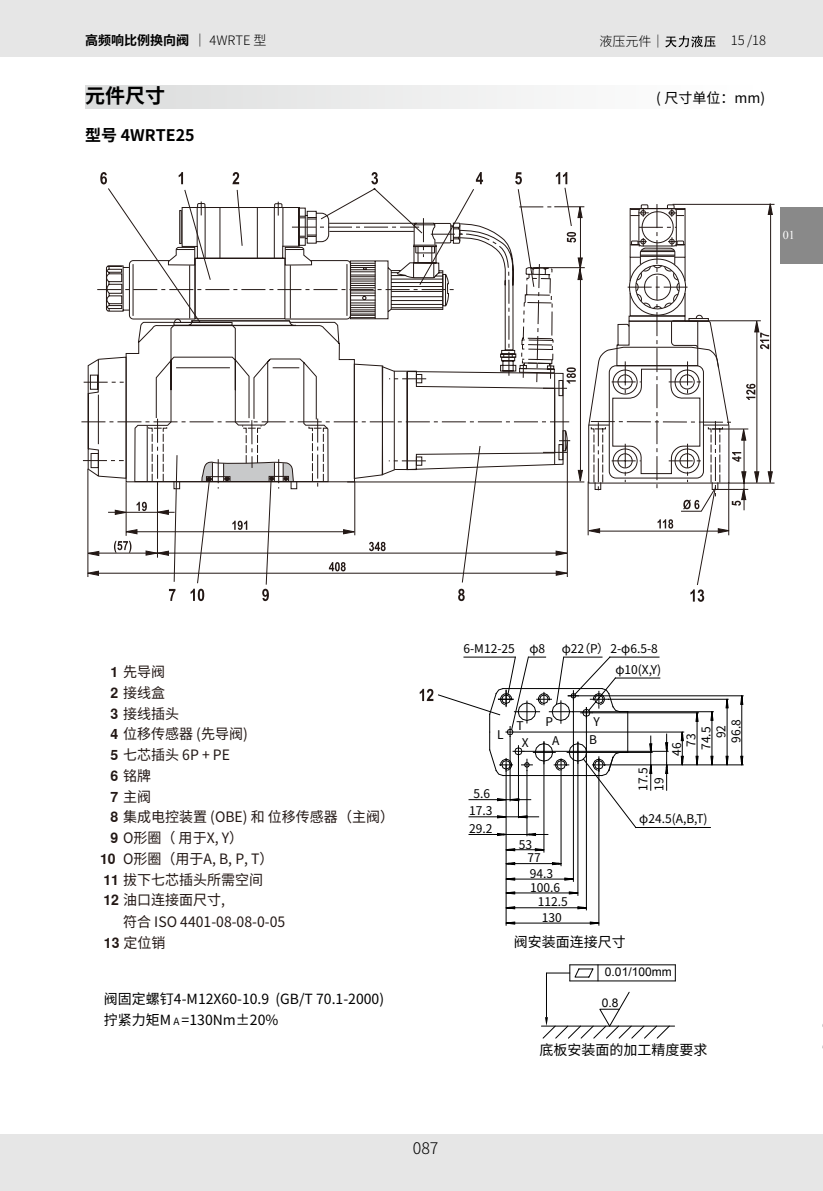
<style>
.page{position:relative;width:823px;height:1191px;background:#fff}
.page>*{position:absolute;margin:0;border:0;box-sizing:border-box;transform-origin:0 0}
.t1{font:700 20px "Noto Sans Hans";color:#000}
.t2{font:700 16px "Noto Sans Hans";color:#000}
.t3{font:300 16px "Noto Sans Hans";color:#000}
.t4{font:14.2px "Noto Sans Hans";color:#231815}
.t5{font:14px/20.8px "Noto Sans Hans";color:#000}
.t6{font:700 13px "Noto Sans Hans";color:#000}
.t7{font:300 13px "Noto Sans Hans";color:#000}
.t8{font:12px/17.4px "Noto Sans Hans";color:#000}
.t9{font:12px "Arial";color:#000}
.t10{font:12px "Times New Roman";color:#fff}
.s1{font-weight:300}
.s2{font-family:"Nimbus Sans Global";font-weight:700}
.s3{font-size:10px}
</style>
<div class="page">
<div style="left:0;top:0;width:822px;height:57px;background:#e6e6e6"></div>
<div style="left:0;top:1134px;width:822px;height:57px;background:#e6e6e6"></div>
<svg style="left:665px;top:35px;width:50px;height:12px"></svg>
<div style="left:780px;top:207px;width:42px;height:56px;background:#898989"></div>
<div style="left:85px;top:85px;width:680px;height:24px;background:linear-gradient(to right,#dbdcdc,#fff)"></div>
<hr style="left:546px;top:973px;width:1px;height:44px;background:#000">
<hr style="left:541px;top:1025px;width:133px;height:1px;background:#000">
<svg style="left:546px;top:964px;width:129px;height:17px"></svg>
<svg style="left:542px;top:991px;width:127px;height:47px"></svg>
<svg style="left:81px;top:172px;width:693px;height:430px"></svg>
<hr style="left:640px;top:251px;width:34px;height:1px;background:#231815">
<hr style="left:641px;top:250px;width:32px;height:1px;background:#231815">
<hr style="left:640px;top:256px;width:34px;height:1px;background:#231815">
<hr style="left:640px;top:255px;width:34px;height:1px;background:#231815">
<hr style="left:505px;top:731px;width:178px;height:1px;background:#000">
<hr style="left:609px;top:657px;width:49px;height:1px;background:#000">
<hr style="left:635px;top:827px;width:75px;height:1px;background:#000">
<hr style="left:615px;top:677px;width:44px;height:1px;background:#000">
<hr style="left:605px;top:764px;width:137px;height:1px;background:#000">
<hr style="left:572px;top:711px;width:141px;height:1px;background:#000">
<hr style="left:711px;top:711px;width:1px;height:54px;background:#000">
<hr style="left:591px;top:712px;width:107px;height:1px;background:#000">
<hr style="left:696px;top:713px;width:1px;height:52px;background:#000">
<hr style="left:681px;top:732px;width:1px;height:33px;background:#000">
<hr style="left:572px;top:700px;width:1px;height:181px;background:#000">
<hr style="left:505px;top:765px;width:1px;height:160px;background:#000">
<hr style="left:506px;top:878px;width:67px;height:1px;background:#000">
<hr style="left:568px;top:695px;width:174px;height:1px;background:#000">
<hr style="left:741px;top:696px;width:1px;height:69px;background:#000">
<hr style="left:608px;top:699px;width:119px;height:1px;background:#000">
<hr style="left:726px;top:699px;width:1px;height:66px;background:#000">
<hr style="left:523px;top:751px;width:144px;height:1px;background:#000">
<hr style="left:666px;top:734px;width:1px;height:56px;background:#000">
<hr style="left:598px;top:770px;width:1px;height:155px;background:#000">
<hr style="left:506px;top:922px;width:92px;height:1px;background:#000">
<hr style="left:560px;top:770px;width:1px;height:95px;background:#000">
<hr style="left:506px;top:863px;width:54px;height:1px;background:#000">
<hr style="left:589px;top:752px;width:62px;height:1px;background:#000">
<hr style="left:650px;top:736px;width:1px;height:54px;background:#000">
<hr style="left:585px;top:707px;width:1px;height:203px;background:#000">
<hr style="left:506px;top:907px;width:80px;height:1px;background:#000">
<hr style="left:577px;top:742px;width:1px;height:153px;background:#000">
<hr style="left:506px;top:892px;width:71px;height:1px;background:#000">
<hr style="left:543px;top:742px;width:1px;height:110px;background:#000">
<hr style="left:506px;top:849px;width:37px;height:1px;background:#000">
<svg style="left:648px;top:743px;width:4px;height:31px"></svg>
<svg style="left:589px;top:921px;width:11px;height:4px"></svg>
<svg style="left:576px;top:906px;width:11px;height:3px"></svg>
<svg style="left:568px;top:891px;width:19px;height:3px"></svg>
<svg style="left:563px;top:877px;width:16px;height:4px"></svg>
<svg style="left:551px;top:861px;width:11px;height:4px"></svg>
<svg style="left:534px;top:848px;width:11px;height:3px"></svg>
<svg style="left:505px;top:921px;width:10px;height:4px"></svg>
<svg style="left:505px;top:906px;width:10px;height:3px"></svg>
<svg style="left:505px;top:891px;width:10px;height:3px"></svg>
<svg style="left:505px;top:877px;width:10px;height:4px"></svg>
<svg style="left:505px;top:861px;width:10px;height:4px"></svg>
<svg style="left:505px;top:848px;width:10px;height:3px"></svg>
<svg style="left:419px;top:656px;width:217px;height:180px"></svg>
<svg style="left:680px;top:731px;width:3px;height:10px"></svg>
<svg style="left:739px;top:755px;width:4px;height:11px"></svg>
<svg style="left:694px;top:711px;width:4px;height:11px"></svg>
<svg style="left:724px;top:755px;width:4px;height:11px"></svg>
<svg style="left:709px;top:711px;width:4px;height:10px"></svg>
<svg style="left:709px;top:755px;width:4px;height:11px"></svg>
<svg style="left:724px;top:695px;width:4px;height:13px"></svg>
<svg style="left:694px;top:755px;width:4px;height:11px"></svg>
<svg style="left:739px;top:695px;width:4px;height:10px"></svg>
<svg style="left:680px;top:755px;width:3px;height:11px"></svg>
<svg style="left:664px;top:742px;width:4px;height:32px"></svg>
<p class="t6" style="left:85px;top:33px;width:183px">高频响比例换向阀<span class="s1">｜ 4WRTE 型</span></p>
<p class="t7" style="left:599px;top:34px;width:66px">液压元件｜</p>
<p class="t7" style="left:730px;top:33px;width:37px">15 /18</p>
<h1 class="t1" style="left:85px;top:84px;width:81px">元件尺寸</h1>
<p class="t5" style="left:656px;top:87px;width:110px">( 尺寸单位：mm)</p>
<p class="t2" style="left:85px;top:126px;width:111px">型号 4WRTE25</p>
<p class="t10" style="left:782px;top:228px;width:13px">01</p>
<p class="t4" style="left:110px;top:664px;width:56px"><span class="s2">1</span> 先导阀</p>
<p class="t4" style="left:110px;top:684px;width:56px"><span class="s2">2</span> 接线盒</p>
<p class="t4" style="left:110px;top:705px;width:70px"><span class="s2">3</span> 接线插头</p>
<p class="t4" style="left:110px;top:726px;width:139px"><span class="s2">4</span> 位移传感器 (先导阀)</p>
<p class="t4" style="left:110px;top:747px;width:121px"><span class="s2">5</span> 七芯插头 6P + PE</p>
<p class="t4" style="left:110px;top:767px;width:42px"><span class="s2">6</span> 铭牌</p>
<p class="t4" style="left:110px;top:788px;width:42px"><span class="s2">7</span> 主阀</p>
<p class="t4" style="left:110px;top:809px;width:285px"><span class="s2">8</span> 集成电控装置 (OBE) 和 位移传感器（主阀）</p>
<p class="t4" style="left:110px;top:830px;width:134px"><span class="s2">9</span> O形圈（ 用于X, Y）</p>
<p class="t4" style="left:100px;top:850px;width:175px"><span class="s2">10</span> O形圈（用于A, B, P, T）</p>
<p class="t4" style="left:103px;top:871px;width:161px"><span class="s2">11</span> 拔下七芯插头所需空间</p>
<p class="t4" style="left:103px;top:892px;width:123px"><span class="s2">12</span> 油口连接面尺寸,</p>
<p class="t4" style="left:123px;top:913px;width:164px">符合 ISO 4401-08-08-0-05</p>
<p class="t8" style="left:463px;top:640px;width:83px">6-M12-25 φ8</p>
<p class="t8" style="left:561px;top:640px;width:98px">φ22 P）2-φ6.5-8</p>
<p class="t8" style="left:578px;top:640px;width:13px">（</p>
<p class="t8" style="left:615px;top:661px;width:47px">φ10(X,Y)</p>
<p class="t8" style="left:593px;top:713px;width:8px">Y</p>
<p class="t8" style="left:545px;top:713px;width:9px">P</p>
<p class="t8" style="left:497px;top:726px;width:8px">L</p>
<p class="t8" style="left:727px;top:742px;width:25px;rotate:-90deg">96.8</p>
<p class="t8" style="left:516px;top:717px;width:9px">T</p>
<p class="t8" style="left:712px;top:738px;width:15px;rotate:-90deg">92</p>
<p class="t8" style="left:683px;top:750px;width:25px;line-height:15px;rotate:-90deg">73<br>74.5</p>
<p class="t8" style="left:551px;top:731px;width:9px">A</p>
<p class="t8" style="left:589px;top:731px;width:9px">B</p>
<p class="t8" style="left:521px;top:734px;width:8px">X</p>
<p class="t8" style="left:667px;top:756px;width:15px;rotate:-90deg">46</p>
<p class="t8" style="left:468px;top:785px;width:25px;text-align:center">5.6<br>17.3<br>29.2</p>
<p class="t8" style="left:518px;top:835px;width:15px">53</p>
<p class="t8" style="left:527px;top:849px;width:15px">77</p>
<p class="t8" style="left:529px;top:865px;width:25px">94.3</p>
<p class="t8" style="left:530px;top:878px;width:31px">100.6</p>
<p class="t8" style="left:537px;top:893px;width:31px">112.5</p>
<p class="t8" style="left:541px;top:909px;width:21px">130</p>
<p class="t8" style="left:635px;top:791px;width:25px;line-height:15.8px;rotate:-90deg">17.5<br>19</p>
<p class="t8" style="left:639px;top:810px;width:70px">φ24.5(A,B,T)</p>
<p class="t4" style="left:104px;top:934px;width:63px"><span class="s2">13</span> 定位销</p>
<p class="t5" style="left:513px;top:931px;width:113px">阀安装面连接尺寸</p>
<p class="t5" style="left:104px;top:989px;width:281px">阀固定螺钉4-M12X60-10.9 (GB/T 70.1-2000)拧紧力矩M <span class="s3">A</span> =130Nm±20%</p>
<p class="t3" style="left:412px;top:1139px;width:27px">087</p>
<p class="t9" style="left:604px;top:967px;width:68px">0.01/100mm</p>
<p class="t9" style="left:601px;top:998px;width:18px">0.8</p>
<p class="t5" style="left:539px;top:1039px;width:170px">底板安装面的加工精度要求</p>
</div>
